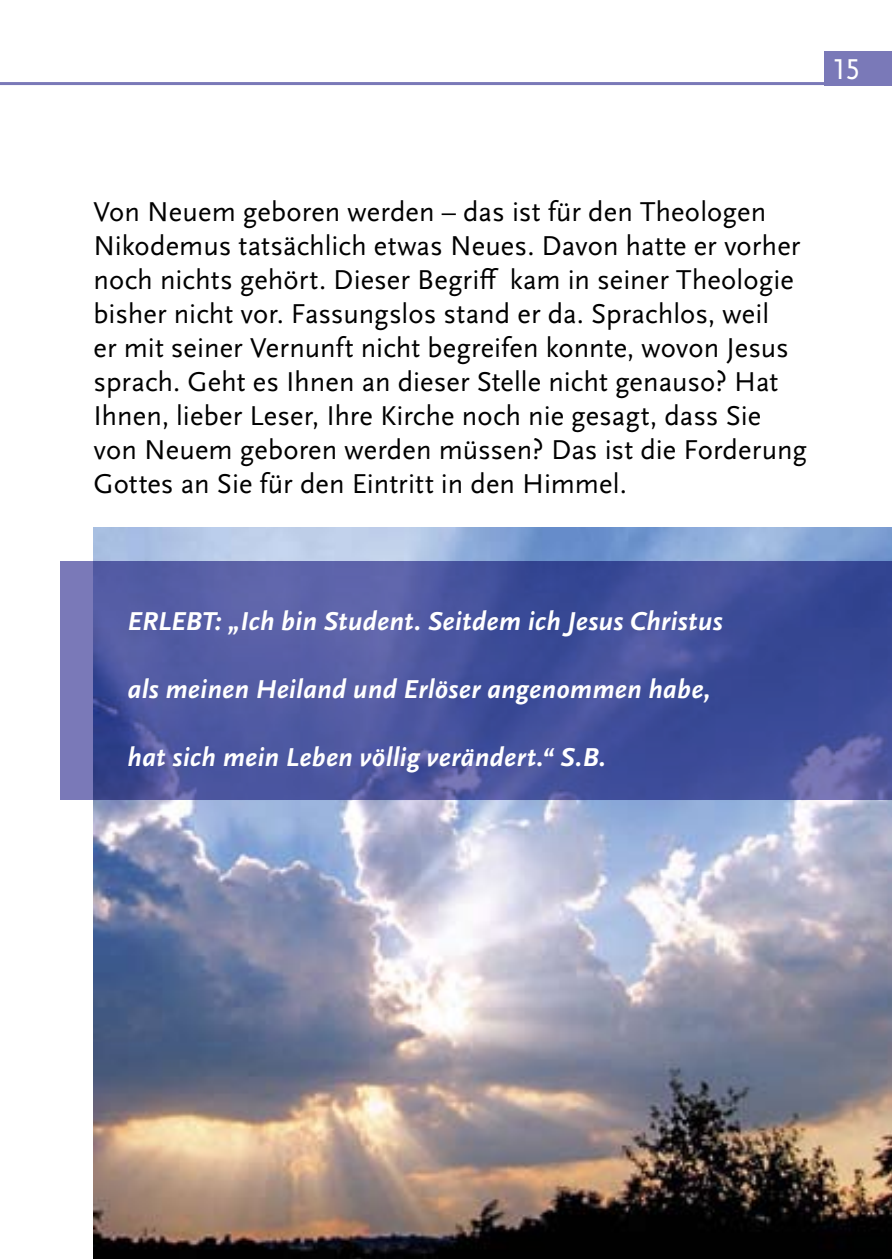
<style>
.page{position:relative;width:893px;height:1259px;background:#fff}
.page>*{position:absolute;margin:0;border:0;box-sizing:border-box;transform-origin:0 0}
.t1{font:30px "Scala Sans OT";color:#fff}
.t2{font:28.5px/33.9px "Scala Sans OT";letter-spacing:.005em;color:#000}
.t3{font:italic 700 27px "Scala Sans OT";letter-spacing:.01em;color:#fff}
</style>
<div class="page">
<img style="left:94px;top:527px;width:797px;height:732px">
<svg style="left:60px;top:561px;width:831px;height:238px;background:#4a559f"></svg>
<div style="left:825px;top:51px;width:66px;height:34px;background:#7a79b8"></div>
<hr style="left:0;top:82px;width:891px;height:3px;background:#7a79b8">
<p class="t1" style="left:833px;top:53px;width:28px">15</p>
<p class="t2" style="left:94px;top:195px;width:715px">Von Neuem geboren werden – das ist für den Theologen Nikodemus tatsächlich etwas Neues. Davon hatte er vorher noch nichts gehört. Dieser Begriff kam in seiner Theologie bisher nicht vor. Fassungslos stand er da. Sprachlos, weil<br>er mit seiner Vernunft nicht begreifen konnte, wovon Jesus sprach. Geht es Ihnen an dieser Stelle nicht genauso? Hat Ihnen, lieber Leser, Ihre Kirche noch nie gesagt, dass Sie von Neuem geboren werden müssen? Das ist die Forderung Gottes an Sie für den Eintritt in den Himmel.</p>
<p class="t3" style="left:128px;top:605px;width:596px">ERLEBT: „Ich bin Student. Seitdem ich Jesus Christus</p>
<p class="t3" style="left:128px;top:673px;width:585px">als meinen Heiland und Erlöser angenommen habe,</p>
<p class="t3" style="left:128px;top:741px;width:480px">hat sich mein Leben völlig verändert.“ S.B.</p>
</div>
